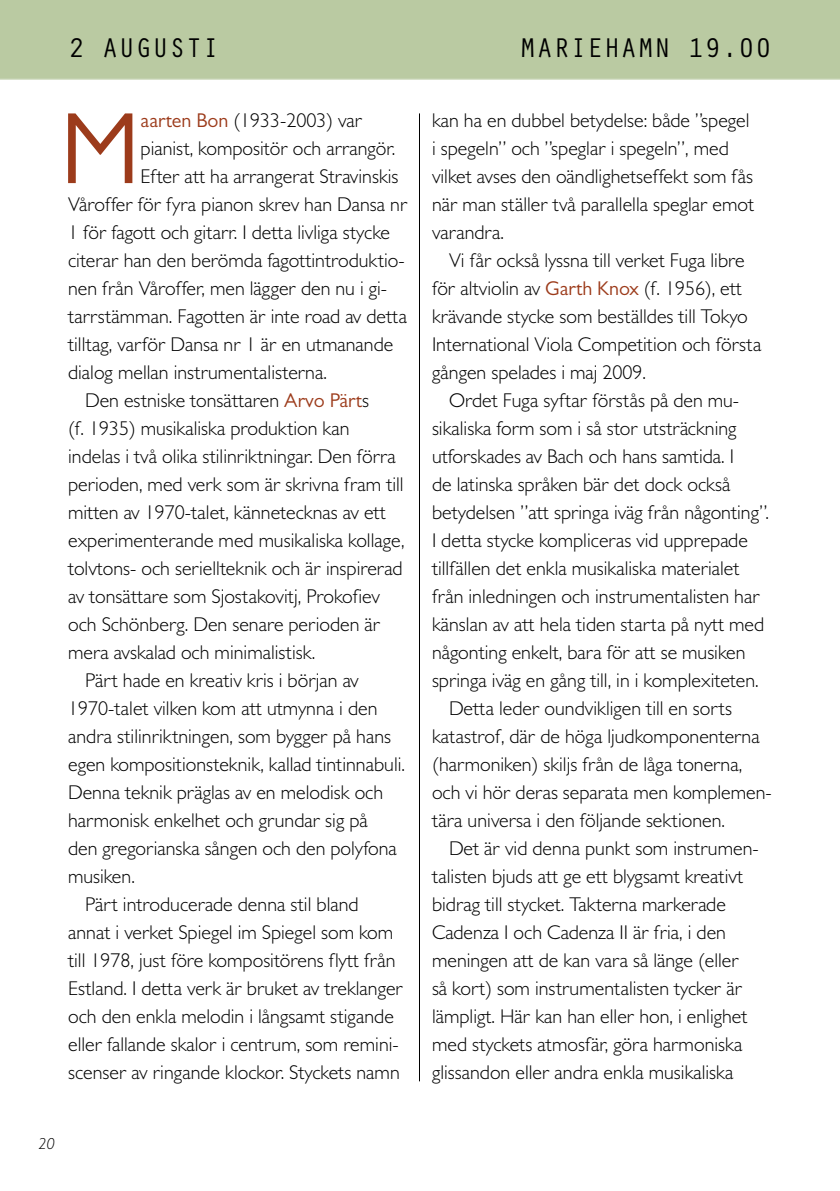
<style>
.page{position:relative;width:840px;height:1191px;background:#fff}
.page>*{position:absolute;margin:0;border:0;box-sizing:border-box;transform-origin:0 0}
.t1{font:102.2px "Gill Sans MT Pro";color:#9c3b1b}
.t2{font:28px "Orator Std";color:#000}
.t3{font:300 20px/28px "Gill Sans MT Pro";color:#000}
.t4{font:300 20px "Gill Sans MT Pro";letter-spacing:-.02em;color:#000}
.t5{font:italic 300 16px "Gill Sans MT Pro";color:#000}
.s1{font-weight:400;color:#9c3b1b}
</style>
<div class="page">
<div style="left:0;top:0;width:839px;height:79px;background:#bacaa2"></div>
<hr style="left:419px;top:113px;width:1px;height:968px;background:#000">
<h2 class="t2" style="left:68px;top:27px;width:153px">2 AUGUSTI</h2>
<h2 class="t2" style="left:519px;top:27px;width:254px">MARIEHAMN 19.00</h2>
<h1 class="t1" style="left:60px;top:88px;width:82px">M</h1>
<p class="t3" style="left:140px;top:106px;width:223px"><span class="s1">aarten Bon</span> (1933-2003) var</p>
<p class="t3" style="left:140px;top:134px;width:256px">pianist, kompositör och arrangör.</p>
<p class="t3" style="left:140px;top:162px;width:259px">Efter att ha arrangerat Stravinskis</p>
<p class="t3" style="left:68px;top:190px;width:341px">Våroffer för fyra pianon skrev han Dansa nr</p>
<p class="t3" style="left:68px;top:218px;width:323px">1 för fagott och gitarr. I detta livliga stycke</p>
<p class="t3" style="left:68px;top:246px;width:338px">citerar han den berömda fagottintroduktio-</p>
<p class="t3" style="left:68px;top:274px;width:320px">nen från Våroffer, men lägger den nu i gi-</p>
<p class="t3" style="left:68px;top:302px;width:340px">tarrstämman. Fagotten är inte road av detta</p>
<p class="t3" style="left:68px;top:330px;width:326px">tilltag, varför Dansa nr 1 är en utmanande</p>
<p class="t3" style="left:68px;top:358px;width:260px">dialog mellan instrumentalisterna.</p>
<p class="t3" style="left:85px;top:386px;width:285px">Den estniske tonsättaren <span class="s1">Arvo Pärt</span>s</p>
<p class="t3" style="left:68px;top:414px;width:283px">(f. 1935) musikaliska produktion kan</p>
<p class="t3" style="left:68px;top:442px;width:329px">indelas i två olika stilinriktningar. Den förra</p>
<p class="t3" style="left:68px;top:470px;width:337px">perioden, med verk som är skrivna fram till</p>
<p class="t3" style="left:68px;top:498px;width:319px">mitten av 1970-talet, kännetecknas av ett</p>
<p class="t3" style="left:68px;top:526px;width:338px">experimenterande med musikaliska kollage,</p>
<p class="t3" style="left:68px;top:554px;width:335px">tolvtons- och seriellteknik och är inspirerad</p>
<p class="t3" style="left:68px;top:582px;width:313px">av tonsättare som Sjostakovitj, Prokofiev</p>
<p class="t3" style="left:68px;top:610px;width:313px">och Schönberg. Den senare perioden är</p>
<p class="t3" style="left:68px;top:638px;width:248px">mera avskalad och minimalistisk.</p>
<p class="t3" style="left:85px;top:666px;width:275px">Pärt hade en kreativ kris i början av</p>
<p class="t3" style="left:68px;top:694px;width:311px">1970-talet vilken kom att utmynna i den</p>
<p class="t3" style="left:68px;top:722px;width:324px">andra stilinriktningen, som bygger på hans</p>
<p class="t3" style="left:68px;top:750px;width:338px">egen kompositionsteknik, kallad tintinnabuli.</p>
<p class="t3" style="left:68px;top:778px;width:316px">Denna teknik präglas av en melodisk och</p>
<p class="t3" style="left:68px;top:806px;width:301px">harmonisk enkelhet och grundar sig på</p>
<p class="t3" style="left:68px;top:834px;width:330px">den gregorianska sången och den polyfona</p>
<p class="t3" style="left:68px;top:862px;width:68px">musiken.</p>
<p class="t3" style="left:85px;top:890px;width:275px">Pärt introducerade denna stil bland</p>
<p class="t3" style="left:68px;top:918px;width:326px">annat i verket Spiegel im Spiegel som kom</p>
<p class="t3" style="left:68px;top:946px;width:329px">till 1978, just före kompositörens flytt från</p>
<p class="t3" style="left:68px;top:974px;width:336px">Estland. I detta verk är bruket av treklanger</p>
<p class="t3" style="left:68px;top:1002px;width:327px">och den enkla melodin i långsamt stigande</p>
<p class="t3" style="left:68px;top:1030px;width:332px">eller fallande skalor i centrum, som remini-</p>
<p class="t3" style="left:68px;top:1058px;width:333px">scenser av ringande klockor. Styckets namn</p>
<p class="t5" style="left:38px;top:1134px;width:18px">20</p>
<p class="t3" style="left:432px;top:106px;width:324px">kan ha en dubbel betydelse: både ”spegel i spegeln” och ”speglar i spegeln”, med vilket avses den oändlighetseffekt som fås när man ställer två parallella speglar emot varandra.</p>
<p class="t3" style="left:432px;top:246px;width:331px;text-indent:17px">Vi får också lyssna till verket Fuga libre för altviolin av <span class="s1">Garth Knox</span> (f. 1956), ett krävande stycke som beställdes till Tokyo<br>I nternational Viola Competition och första gången spelades i maj 2009.</p>
<p class="t3" style="left:449px;top:386px;width:291px">Ordet Fuga syftar förstås på den mu-</p>
<p class="t3" style="left:432px;top:414px;width:306px">sikaliska form som i så stor utsträckning</p>
<p class="t3" style="left:432px;top:442px;width:300px">utforskades av Bach och hans samtida. I</p>
<p class="t3" style="left:432px;top:470px;width:300px">de latinska språken bär det dock också</p>
<p class="t3" style="left:432px;top:498px;width:338px">betydelsen ”att springa iväg från någonting”.</p>
<p class="t3" style="left:432px;top:526px;width:317px">I detta stycke kompliceras vid upprepade</p>
<p class="t3" style="left:432px;top:554px;width:309px">tillfällen det enkla musikaliska materialet</p>
<p class="t3" style="left:432px;top:582px;width:329px">från inledningen och instrumentalisten har</p>
<p class="t3" style="left:432px;top:610px;width:333px">känslan av att hela tiden starta på nytt med</p>
<p class="t3" style="left:432px;top:638px;width:315px">någonting enkelt, bara för att se musiken</p>
<p class="t3" style="left:432px;top:666px;width:328px">springa iväg en gång till, in i komplexiteten.</p>
<p class="t3" style="left:449px;top:694px;width:284px">Detta leder oundvikligen till en sorts</p>
<p class="t3" style="left:432px;top:722px;width:329px">katastrof, där de höga ljudkomponenterna</p>
<p class="t3" style="left:432px;top:750px;width:311px">(harmoniken) skiljs från de låga tonerna,</p>
<p class="t3" style="left:432px;top:778px;width:341px">och vi hör deras separata men komplemen-</p>
<p class="t3" style="left:432px;top:806px;width:294px">tära universa i den följande sektionen.</p>
<p class="t3" style="left:449px;top:834px;width:311px">Det är vid denna punkt som instrumen-</p>
<p class="t3" style="left:432px;top:862px;width:313px">talisten bjuds att ge ett blygsamt kreativt</p>
<p class="t4" style="left:432px;top:892px;width:295px">bidrag till stycket. Takterna markerade</p>
<p class="t3" style="left:432px;top:918px;width:295px">Cadenza I och Cadenza II är fria, i den</p>
<p class="t3" style="left:432px;top:946px;width:308px">meningen att de kan vara så länge (eller</p>
<p class="t3" style="left:432px;top:974px;width:311px">så kort) som instrumentalisten tycker är</p>
<p class="t3" style="left:432px;top:1002px;width:317px">lämpligt. Här kan han eller hon, i enlighet</p>
<p class="t3" style="left:432px;top:1030px;width:311px">med styckets atmosfär, göra harmoniska</p>
<p class="t3" style="left:432px;top:1058px;width:303px">glissandon eller andra enkla musikaliska</p>
</div>
